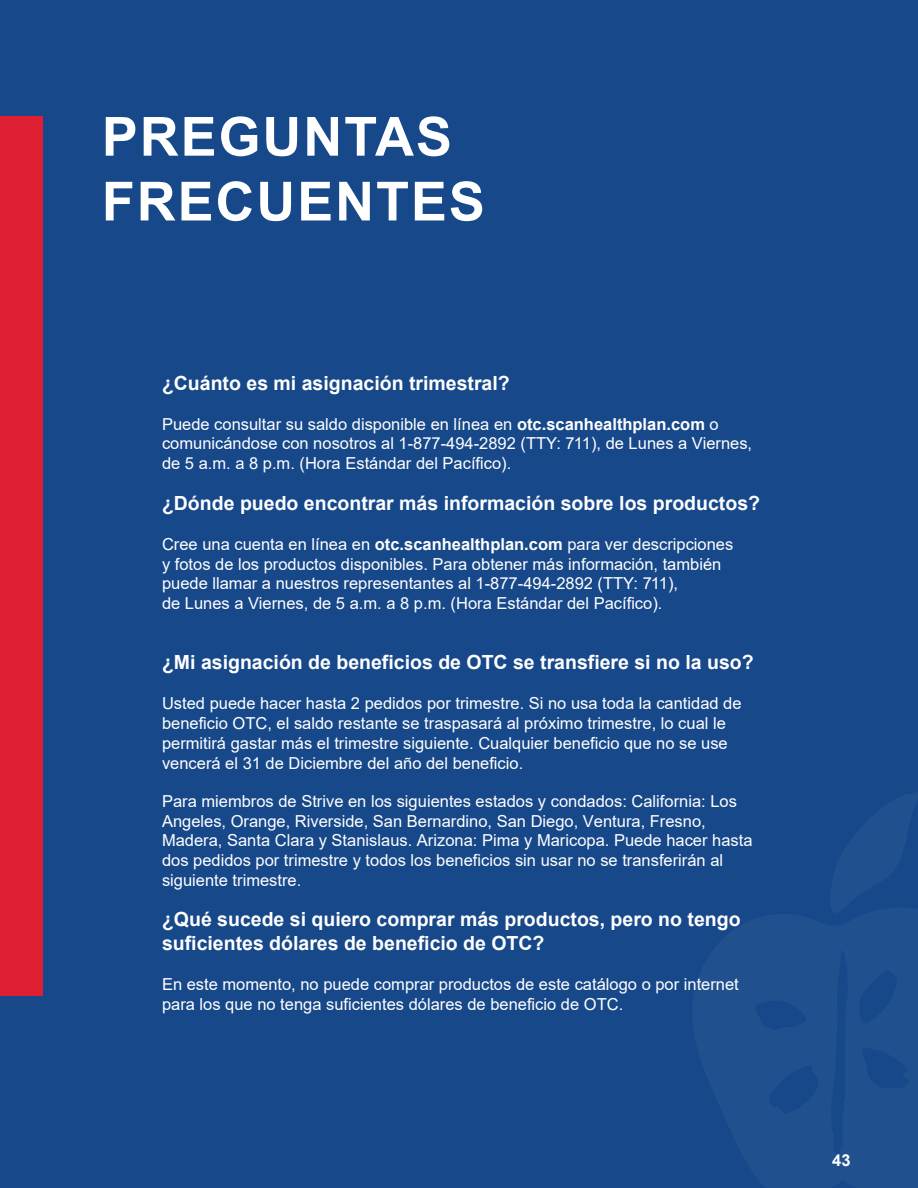
<style>
.page{position:relative;width:918px;height:1188px;background:#17488a}
.page>*{position:absolute;margin:0;border:0;box-sizing:border-box;transform-origin:0 0}
.H1_Title_Header{font:700 54px/64.8px "Arial";letter-spacing:.035em;color:#fff}
.Body_text_white{font:700 19.5px/23.4px "Arial";color:#fff}
.Body_text_white-2{font:16.5px/19.8px "Arial";color:#fff}
.t1{font:700 16.5px "Arial";color:#fff}
.s1{font-weight:700}
</style>
<div class="page">
<div style="left:0;top:116px;width:43px;height:880px;background:#dd1e33"></div>
<p class="H1_Title_Header" style="left:102px;top:105px;width:385px">PREGUNTAS<br>FRECUENTES</p>
<p class="Body_text_white" style="left:162px;top:371px;width:349px">¿Cuánto es mi asignación trimestral?</p>
<p class="Body_text_white-2" style="left:162px;top:414px;width:592px">Puede consultar su saldo disponible en línea en <span class="s1">otc.scanhealthplan.com</span> o comunicándose con nosotros al 1-877-494-2892 (TTY: 711), de Lunes a Viernes, de 5 a.m. a 8 p.m. (Hora Estándar del Pacífico).</p>
<p class="Body_text_white" style="left:162px;top:491px;width:600px">¿Dónde puedo encontrar más información sobre los productos?</p>
<p class="Body_text_white-2" style="left:162px;top:534px;width:573px">Cree una cuenta en línea en <span class="s1">otc.scanhealthplan.com</span> para ver descripciones y fotos de los productos disponibles. Para obtener más información, también puede llamar a nuestros representantes al 1-877-494-2892 (TTY: 711),<br>de Lunes a Viernes, de 5 a.m. a 8 p.m. (Hora Estándar del Pacífico).</p>
<p class="Body_text_white" style="left:162px;top:651px;width:593px">¿Mi asignación de beneficios de OTC se transfiere si no la uso?</p>
<p class="Body_text_white-2" style="left:162px;top:694px;width:581px">Usted puede hacer hasta 2 pedidos por trimestre. Si no usa toda la cantidad de beneficio OTC, el saldo restante se traspasará al próximo trimestre, lo cual le permitirá gastar más el trimestre siguiente. Cualquier beneficio que no se use vencerá el 31 de Diciembre del año del beneficio.</p>
<p class="Body_text_white-2" style="left:162px;top:791px;width:592px">Para miembros de Strive en los siguientes estados y condados: California: Los Angeles, Orange, Riverside, San Bernardino, San Diego, Ventura, Fresno, Madera, Santa Clara y Stanislaus. Arizona: Pima y Maricopa. Puede hacer hasta dos pedidos por trimestre y todos los beneficios sin usar no se transferirán al siguiente trimestre.</p>
<p class="Body_text_white" style="left:162px;top:908px;width:580px">¿Qué sucede si quiero comprar más productos, pero no tengo suficientes dólares de beneficio de OTC?</p>
<p class="Body_text_white-2" style="left:162px;top:974px;width:578px">En este momento, no puede comprar productos de este catálogo o por internet para los que no tenga suficientes dólares de beneficio de OTC.</p>
<p class="t1" style="left:832px;top:1148px;width:20px">43</p>
</div>
